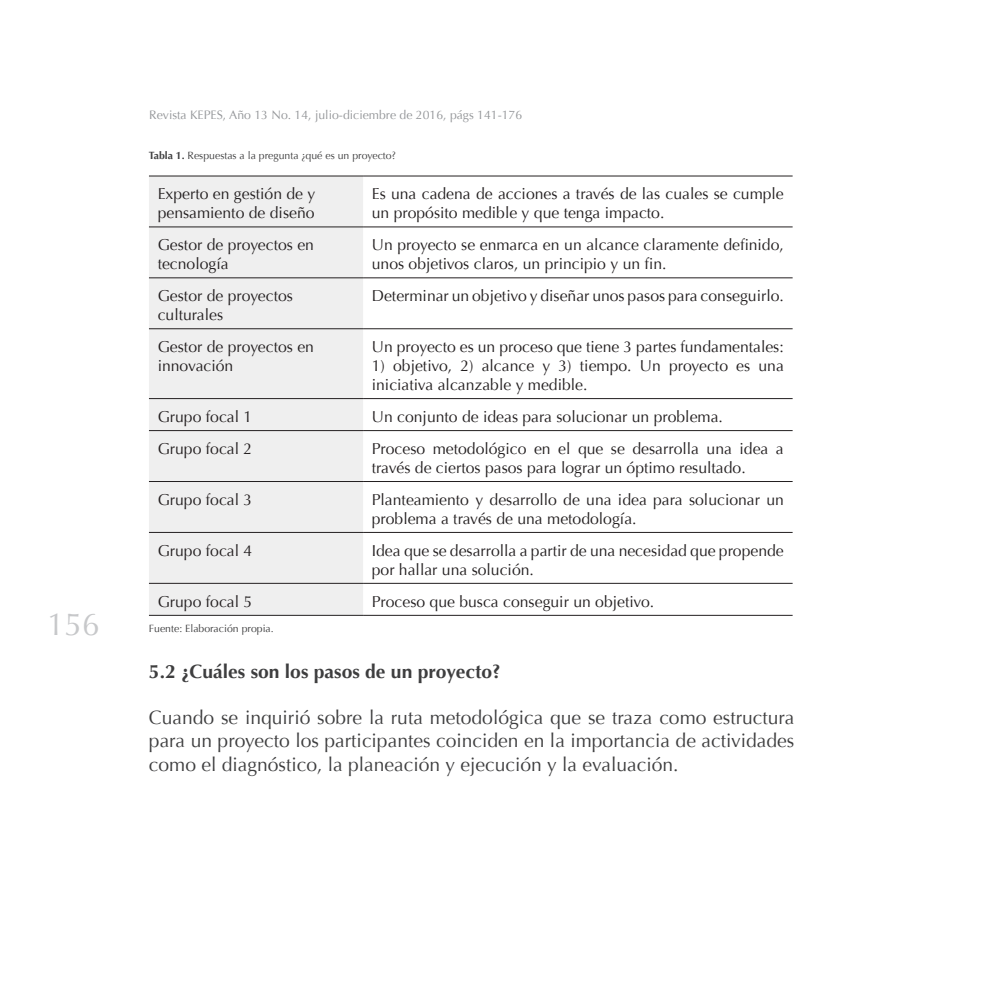
<style>
.page{position:relative;width:993px;height:993px;background:#fff}
.page>*{position:absolute;margin:0;border:0;box-sizing:border-box;transform-origin:0 0}
.t1{font:31.5px "Optima";color:#c7c8ca}
.t2{font:19.25px/23.1px "Optima";color:#3e3e3f;text-align:justify}
.t3{font:700 19.25px "Optima";color:#3e3e3f}
.t4{font:15.75px/18.9px "Optima";color:#231f20}
.t5{font:12.25px "Optima";color:#939598}
.t6{font:10.5px "Optima";color:#3e3e3f}
.s1{font-weight:700}
</style>
<div class="page">
<div style="left:149px;top:176px;width:214px;height:438px;background:#efefef"></div>
<hr style="left:149px;top:175px;width:214px;height:1px;background:#231f20">
<hr style="left:363px;top:175px;width:429px;height:1px;background:#231f20">
<hr style="left:149px;top:226px;width:214px;height:1px;background:#231f20">
<hr style="left:363px;top:226px;width:429px;height:1px;background:#231f20">
<hr style="left:149px;top:277px;width:214px;height:1px;background:#231f20">
<hr style="left:363px;top:277px;width:429px;height:1px;background:#231f20">
<hr style="left:149px;top:328px;width:214px;height:1px;background:#231f20">
<hr style="left:363px;top:328px;width:429px;height:1px;background:#231f20">
<hr style="left:149px;top:398px;width:214px;height:1px;background:#231f20">
<hr style="left:363px;top:398px;width:429px;height:1px;background:#231f20">
<hr style="left:149px;top:430px;width:214px;height:1px;background:#231f20">
<hr style="left:363px;top:430px;width:429px;height:1px;background:#231f20">
<hr style="left:149px;top:481px;width:214px;height:1px;background:#231f20">
<hr style="left:363px;top:481px;width:429px;height:1px;background:#231f20">
<hr style="left:149px;top:532px;width:214px;height:1px;background:#231f20">
<hr style="left:363px;top:532px;width:429px;height:1px;background:#231f20">
<hr style="left:149px;top:582px;width:214px;height:1px;background:#231f20">
<hr style="left:363px;top:582px;width:429px;height:1px;background:#231f20">
<hr style="left:149px;top:614px;width:214px;height:1px;background:#231f20">
<hr style="left:363px;top:614px;width:429px;height:1px;background:#231f20">
<h1 class="t1" style="left:47px;top:606px;width:54px">156</h1>
<p class="t5" style="left:149px;top:108px;width:374px">Revista KEPES, Año 13 No. 14, julio-diciembre de 2016, págs 141-176</p>
<p class="t6" style="left:149px;top:149px;width:248px"><span class="s1">Tabla 1.</span> Respuestas a la pregunta ¿qué es un proyecto?</p>
<p class="t4" style="left:158px;top:185px;width:159px">Experto en gestión de y pensamiento de diseño</p>
<p class="t4" style="left:372px;top:185px;width:413px">Es una cadena de acciones a través de las cuales se cumple un propósito medible y que tenga impacto.</p>
<p class="t4" style="left:158px;top:235px;width:158px">Gestor de proyectos en tecnología</p>
<p class="t4" style="left:372px;top:235px;width:413px">Un proyecto se enmarca en un alcance claramente definido, unos objetivos claros, un principio y un fin.</p>
<p class="t4" style="left:158px;top:286px;width:137px">Gestor de proyectos culturales</p>
<p class="t4" style="left:372px;top:286px;width:413px">Determinar un objetivo y diseñar unos pasos para conseguirlo.</p>
<p class="t4" style="left:158px;top:337px;width:158px">Gestor de proyectos en innovación</p>
<p class="t4" style="left:372px;top:337px;width:413px">Un proyecto es un proceso que tiene 3 partes fundamentales:</p>
<p class="t4" style="left:372px;top:356px;width:413px">1) objetivo, 2) alcance y 3) tiempo. Un proyecto es una iniciativa alcanzable y medible.</p>
<p class="t4" style="left:158px;top:407px;width:96px">Grupo focal 1</p>
<p class="t4" style="left:372px;top:407px;width:352px">Un conjunto de ideas para solucionar un problema.</p>
<p class="t4" style="left:158px;top:439px;width:96px">Grupo focal 2</p>
<p class="t4" style="left:372px;top:439px;width:413px">Proceso metodológico en el que se desarrolla una idea a través de ciertos pasos para lograr un óptimo resultado.</p>
<p class="t4" style="left:158px;top:490px;width:96px">Grupo focal 3</p>
<p class="t4" style="left:372px;top:490px;width:413px">Planteamiento y desarrollo de una idea para solucionar un problema a través de una metodología.</p>
<p class="t4" style="left:158px;top:541px;width:96px">Grupo focal 4</p>
<p class="t4" style="left:372px;top:541px;width:413px">Idea que se desarrolla a partir de una necesidad que propende por hallar una solución.</p>
<p class="t4" style="left:158px;top:591px;width:96px">Grupo focal 5</p>
<p class="t4" style="left:372px;top:591px;width:284px">Proceso que busca conseguir un objetivo.</p>
<p class="t6" style="left:149px;top:622px;width:126px">Fuente: Elaboración propia.</p>
<p class="t3" style="left:149px;top:660px;width:353px">5.2 ¿Cuáles son los pasos de un proyecto?</p>
<p class="t2" style="left:149px;top:706px;width:646px">Cuando se inquirió sobre la ruta metodológica que se traza como estructura para un proyecto los participantes coinciden en la importancia de actividades como el diagnóstico, la planeación y ejecución y la evaluación.</p>
</div>
